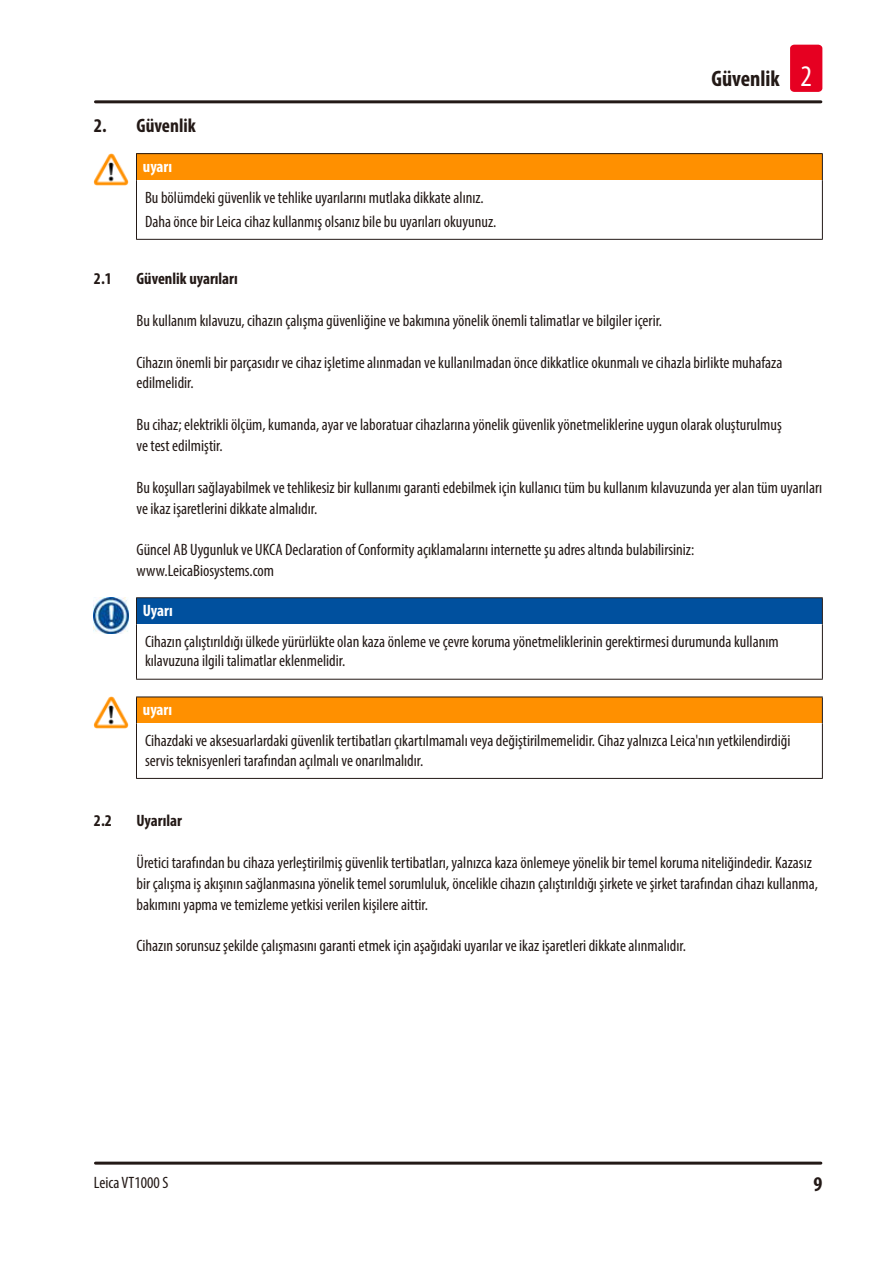
<style>
.page{position:relative;width:893px;height:1263px;background:#fff}
.page>*{position:absolute;margin:0;border:0;box-sizing:border-box;transform-origin:0 0}
.t1{font:700 condensed 22.5px "Myriad Pro";color:#231916}
.t2{font:700 condensed 21px "Myriad Pro";color:#231916}
.t3{font:700 condensed 19.5px "Myriad Pro";color:#231916}
.Description_text{font:condensed 16.5px/20.9px "Myriad Pro";color:#231916}
.Source_of_danger{font:condensed 16.5px/19.8px "Myriad Pro";color:#231916}
.t4{font:700 condensed 16.5px "Myriad Pro";color:#231916}
.Signalword__no_use_a{font:700 condensed 16.5px "Myriad Pro";color:#fff}
.s1{font-weight:400;font-size:30px;color:#fff}
</style>
<div class="page">
<hr style="left:95px;top:100px;width:726px;height:3px;background:#231916">
<hr style="left:95px;top:1161px;width:726px;height:3px;background:#231916">
<div style="left:790px;top:45px;width:32px;height:47px;background:#e60021;border-radius:4px"></div>
<div style="left:136px;top:154px;width:686px;height:26px;background:#ff9000"></div>
<hr style="left:136px;top:180px;width:1px;height:59px;background:#231916">
<hr style="left:822px;top:180px;width:1px;height:59px;background:#231916">
<hr style="left:136px;top:239px;width:687px;height:1px;background:#231916">
<hr style="left:136px;top:153px;width:687px;height:1px;background:#231916">
<svg style="left:136px;top:154px;width:1px;height:26px"></svg>
<svg style="left:822px;top:154px;width:1px;height:26px"></svg>
<img style="left:94px;top:153px;width:35px;height:32px">
<div style="left:136px;top:598px;width:686px;height:26px;background:#00509e"></div>
<hr style="left:136px;top:624px;width:1px;height:55px;background:#231916">
<hr style="left:822px;top:624px;width:1px;height:55px;background:#231916">
<hr style="left:136px;top:679px;width:687px;height:1px;background:#231916">
<hr style="left:136px;top:597px;width:687px;height:1px;background:#231916">
<svg style="left:136px;top:598px;width:1px;height:26px"></svg>
<svg style="left:822px;top:598px;width:1px;height:26px"></svg>
<img style="left:94px;top:597px;width:35px;height:36px">
<div style="left:136px;top:697px;width:686px;height:26px;background:#ff9000"></div>
<hr style="left:136px;top:723px;width:1px;height:55px;background:#231916">
<hr style="left:822px;top:723px;width:1px;height:55px;background:#231916">
<hr style="left:136px;top:778px;width:687px;height:1px;background:#231916">
<hr style="left:136px;top:697px;width:687px;height:1px;background:#231916">
<svg style="left:136px;top:697px;width:1px;height:26px"></svg>
<svg style="left:822px;top:697px;width:1px;height:26px"></svg>
<img style="left:94px;top:697px;width:35px;height:32px">
<p class="t3" style="left:94px;top:113px;width:103px">2. Güvenlik</p>
<p class="Signalword__no_use_a" style="left:143px;top:156px;width:31px">uyarı</p>
<p class="Source_of_danger" style="left:145px;top:187px;width:340px">Bu bölümdeki güvenlik ve tehlike uyarılarını mutlaka dikkate alınız.</p>
<p class="Source_of_danger" style="left:145px;top:211px;width:353px">Daha önce bir Leica cihaz kullanmış olsanız bile bu uyarıları okuyunuz.</p>
<h1 class="t1" style="left:711px;top:65px;width:102px">Güvenlik <span class="s1">2</span></h1>
<p class="t4" style="left:94px;top:268px;width:19px">2.1</p>
<p class="t4" style="left:136px;top:268px;width:103px">Güvenlik uyarıları</p>
<p class="Description_text" style="left:136px;top:310px;width:527px">Bu kullanım kılavuzu, cihazın çalışma güvenliğine ve bakımına yönelik önemli talimatlar ve bilgiler içerir.</p>
<p class="Description_text" style="left:136px;top:351px;width:647px">Cihazın önemli bir parçasıdır ve cihaz işletime alınmadan ve kullanılmadan önce dikkatlice okunmalı ve cihazla birlikte muhafaza edilmelidir.</p>
<p class="Description_text" style="left:136px;top:414px;width:647px">Bu cihaz; elektrikli ölçüm, kumanda, ayar ve laboratuar cihazlarına yönelik güvenlik yönetmeliklerine uygun olarak oluşturulmuş ve test edilmiştir.</p>
<p class="Description_text" style="left:136px;top:477px;width:687px">Bu koşulları sağlayabilmek ve tehlikesiz bir kullanımı garanti edebilmek için kullanıcı tüm bu kullanım kılavuzunda yer alan tüm uyarıları ve ikaz işaretlerini dikkate almalıdır.</p>
<p class="Description_text" style="left:136px;top:539px;width:559px">Güncel AB Uygunluk ve UKCA Declaration of Conformity açıklamalarını internette şu adres altında bulabilirsiniz: www.LeicaBiosystems.com</p>
<p class="Signalword__no_use_a" style="left:143px;top:600px;width:31px">Uyarı</p>
<p class="Source_of_danger" style="left:145px;top:631px;width:635px">Cihazın çalıştırıldığı ülkede yürürlükte olan kaza önleme ve çevre koruma yönetmeliklerinin gerektirmesi durumunda kullanım kılavuzuna ilgili talimatlar eklenmelidir.</p>
<p class="Signalword__no_use_a" style="left:143px;top:699px;width:31px">uyarı</p>
<p class="Source_of_danger" style="left:145px;top:730px;width:647px">Cihazdaki ve aksesuarlardaki güvenlik tertibatları çıkartılmamalı veya değiştirilmemelidir. Cihaz yalnızca Leica'nın yetkilendirdiği servis teknisyenleri tarafından açılmalı ve onarılmalıdır.</p>
<p class="t4" style="left:94px;top:810px;width:19px">2.2</p>
<p class="t4" style="left:136px;top:810px;width:47px">Uyarılar</p>
<p class="Description_text" style="left:136px;top:852px;width:683px">Üretici tarafından bu cihaza yerleştirilmiş güvenlik tertibatları, yalnızca kaza önlemeye yönelik bir temel koruma niteliğindedir. Kazasız bir çalışma iş akışının sağlanmasına yönelik temel sorumluluk, öncelikle cihazın çalıştırıldığı şirkete ve şirket tarafından cihazı kullanma, bakımını yapma ve temizleme yetkisi verilen kişilere aittir.</p>
<p class="Description_text" style="left:136px;top:935px;width:551px">Cihazın sorunsuz şekilde çalışmasını garanti etmek için aşağıdaki uyarılar ve ikaz işaretleri dikkate alınmalıdır.</p>
<p class="Description_text" style="left:94px;top:1171px;width:76px">Leica VT1000 S</p>
<p class="t2" style="left:813px;top:1171px;width:10px">9</p>
</div>
